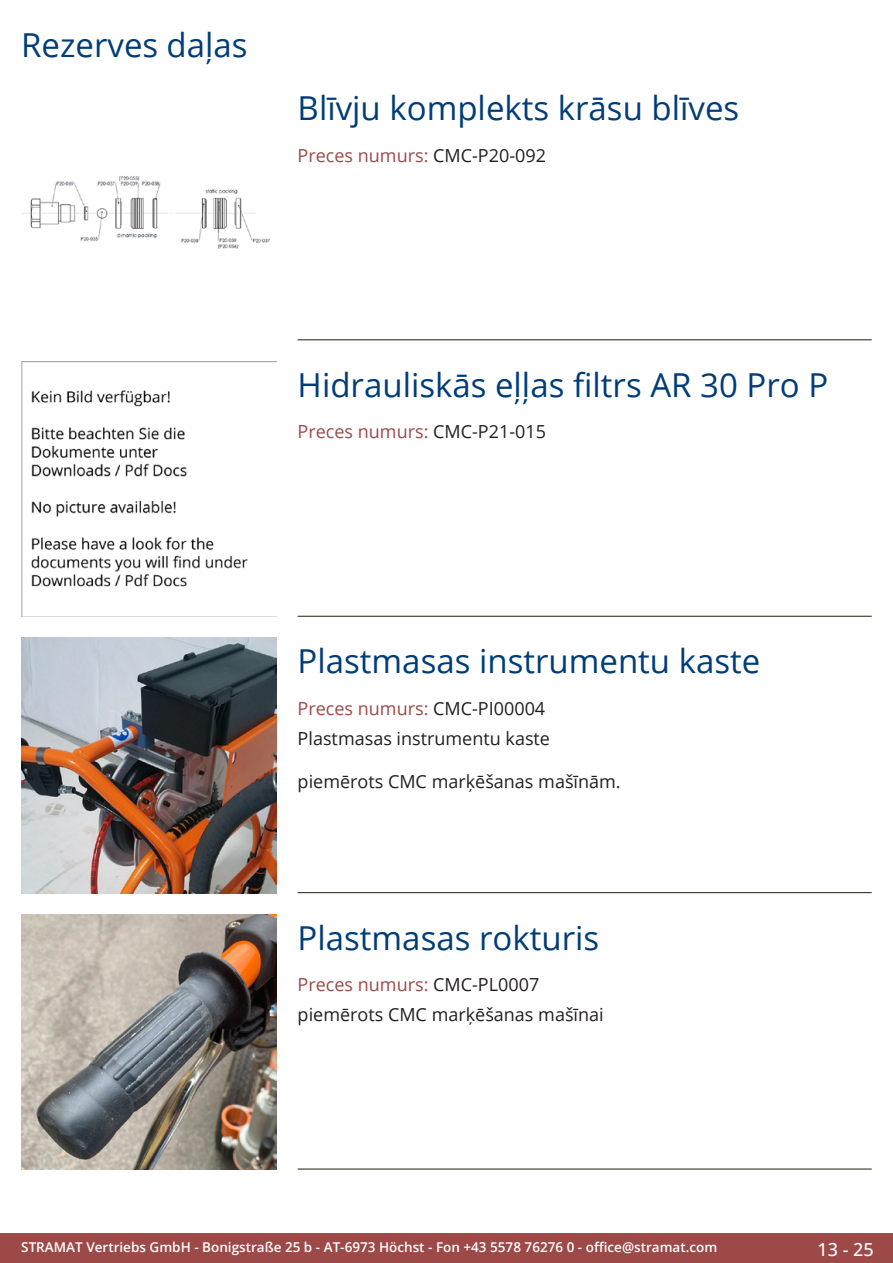
<style>
.page{position:relative;width:893px;height:1263px;background:#fff}
.page>*{position:absolute;margin:0;border:0;box-sizing:border-box;transform-origin:0 0}
.Produkttitel{font:33px "Open Sans";color:#003d78}
.RastTitel{font:33px "Open Sans";color:#003d78}
.TechDaten_Überschrif{font:18px "Open Sans";color:#9c4948}
.Beschreibung_Text{font:18px "Open Sans";color:#231f20}
.t1{font:500 18px "Open Sans";color:#fff}
.t2{font:600 13.5px "Open Sans";color:#fff}
.s1{color:#231f20}
</style>
<div class="page">
<div style="left:0;top:1233px;width:893px;height:30px;background:#9c4948"></div>
<hr style="left:298px;top:340px;width:574px;height:1px;background:#201d08">
<hr style="left:298px;top:616px;width:574px;height:1px;background:#201d08">
<hr style="left:298px;top:892px;width:574px;height:1px;background:#201d08">
<hr style="left:298px;top:1169px;width:574px;height:1px;background:#201d08">
<img style="left:22px;top:176px;width:248px;height:73px">
<img style="left:21px;top:361px;width:255px;height:256px">
<img style="left:21px;top:638px;width:255px;height:255px">
<img style="left:21px;top:914px;width:255px;height:255px">
<p class="RastTitel" style="left:21px;top:22px;width:228px">Rezerves daļas</p>
<p class="Produkttitel" style="left:298px;top:86px;width:443px">Blīvju komplekts krāsu blīves</p>
<p class="TechDaten_Überschrif" style="left:298px;top:143px;width:250px">Preces numurs: <span class="s1">CMC-P20-092</span></p>
<p class="Produkttitel" style="left:298px;top:362px;width:532px">Hidrauliskās eļļas filtrs AR 30 Pro P</p>
<p class="TechDaten_Überschrif" style="left:298px;top:420px;width:250px">Preces numurs: <span class="s1">CMC-P21-015</span></p>
<p class="Produkttitel" style="left:298px;top:638px;width:464px">Plastmasas instrumentu kaste</p>
<p class="TechDaten_Überschrif" style="left:298px;top:696px;width:249px">Preces numurs: <span class="s1">CMC-PI00004</span></p>
<p class="Beschreibung_Text" style="left:298px;top:726px;width:254px">Plastmasas instrumentu kaste</p>
<p class="Beschreibung_Text" style="left:298px;top:769px;width:325px">piemērots CMC marķēšanas mašīnām.</p>
<p class="Produkttitel" style="left:298px;top:915px;width:303px">Plastmasas rokturis</p>
<p class="TechDaten_Überschrif" style="left:298px;top:972px;width:243px">Preces numurs: <span class="s1">CMC-PL0007</span></p>
<p class="Beschreibung_Text" style="left:298px;top:1002px;width:308px">piemērots CMC marķēšanas mašīnai</p>
<p class="t2" style="left:21px;top:1238px;width:698px">STRAMAT Vertriebs GmbH - Bonigstraße 25 b - AT-6973 Höchst - Fon +43 5578 76276 0 - office@stramat.com</p>
<p class="t1" style="left:817px;top:1237px;width:58px">13 - 25</p>
</div>
